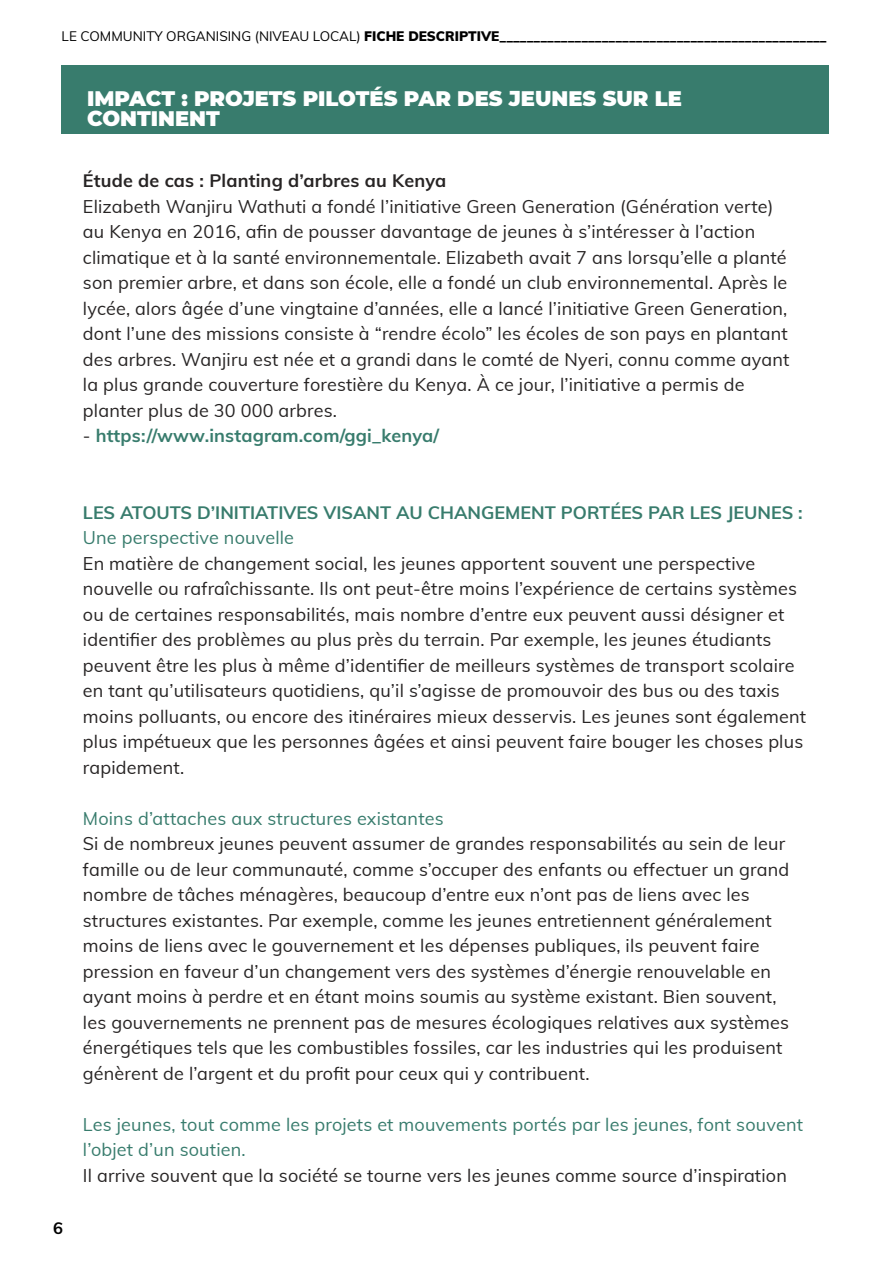
<style>
.page{position:relative;width:893px;height:1263px;background:#fff}
.page>*{position:absolute;margin:0;border:0;box-sizing:border-box;transform-origin:0 0}
.t1{font:900 21px/19.5px "Montserrat";color:#fff}
.t2{font:18px/25.5px "Muli";letter-spacing:.01em;color:#272424}
.t3{font:18px/25.5px "Muli";letter-spacing:.01em;color:#387c6d}
.t4{font:700 18px "Muli";color:#387c6d}
.t5{font:700 18px "Muli";letter-spacing:.01em;color:#272424}
.t6{font:700 16.5px "Muli";color:#000}
.t7{font:900 13.5px "Muli";color:#000}
.s1{font-weight:400}
.s2{font-weight:400;color:#272424}
</style>
<div class="page">
<div style="left:62px;top:66px;width:767px;height:68px;background:#387c6d"></div>
<p class="t7" style="left:62px;top:26px;width:767px"><span class="s1">LE COMMUNITY ORGANISING (NIVEAU LOCAL)</span> FICHE DESCRIPTIVE________________________________________________</p>
<p class="t1" style="left:87px;top:88px;width:596px">IMPACT : PROJETS PILOTÉS PAR DES JEUNES SUR LE<br>CONTINENT</p>
<p class="t5" style="left:83px;top:167px;width:365px">Étude de cas : Planting d’arbres au Kenya</p>
<p class="t2" style="left:83px;top:193px;width:708px">Elizabeth Wanjiru Wathuti a fondé l’initiative Green Generation (Génération verte) au Kenya en 2016, afin de pousser davantage de jeunes à s’intéresser à l’action climatique et à la santé environnementale. Elizabeth avait 7 ans lorsqu’elle a planté son premier arbre, et dans son école, elle a fondé un club environnemental. Après le lycée, alors âgée d’une vingtaine d’années, elle a lancé l’initiative Green Generation, dont l’une des missions consiste à “rendre écolo” les écoles de son pays en plantant des arbres. Wanjiru est née et a grandi dans le comté de Nyeri, connu comme ayant la plus grande couverture forestière du Kenya. À ce jour, l’initiative a permis de planter plus de 30 000 arbres.</p>
<p class="t4" style="left:83px;top:423px;width:358px"><span class="s2">-</span> https://www.instagram.com/ggi_kenya/</p>
<p class="t6" style="left:53px;top:1216px;width:11px">6</p>
<p class="t4" style="left:83px;top:499px;width:721px">LES ATOUTS D’INITIATIVES VISANT AU CHANGEMENT PORTÉES PAR LES JEUNES :</p>
<p class="t3" style="left:83px;top:524px;width:213px">Une perspective nouvelle</p>
<p class="t2" style="left:83px;top:550px;width:725px">En matière de changement social, les jeunes apportent souvent une perspective nouvelle ou rafraîchissante. Ils ont peut-être moins l’expérience de certains systèmes ou de certaines responsabilités, mais nombre d’entre eux peuvent aussi désigner et identifier des problèmes au plus près du terrain. Par exemple, les jeunes étudiants peuvent être les plus à même d’identifier de meilleurs systèmes de transport scolaire en tant qu’utilisateurs quotidiens, qu’il s’agisse de promouvoir des bus ou des taxis moins polluants, ou encore des itinéraires mieux desservis. Les jeunes sont également plus impétueux que les personnes âgées et ainsi peuvent faire bouger les choses plus rapidement.</p>
<p class="t3" style="left:83px;top:805px;width:362px">Moins d’attaches aux structures existantes</p>
<p class="t2" style="left:83px;top:830px;width:708px">Si de nombreux jeunes peuvent assumer de grandes responsabilités au sein de leur famille ou de leur communauté, comme s’occuper des enfants ou effectuer un grand nombre de tâches ménagères, beaucoup d’entre eux n’ont pas de liens avec les structures existantes. Par exemple, comme les jeunes entretiennent généralement moins de liens avec le gouvernement et les dépenses publiques, ils peuvent faire pression en faveur d’un changement vers des systèmes d’énergie renouvelable en ayant moins à perdre et en étant moins soumis au système existant. Bien souvent, les gouvernements ne prennent pas de mesures écologiques relatives aux systèmes énergétiques tels que les combustibles fossiles, car les industries qui les produisent génèrent de l’argent et du profit pour ceux qui y contribuent.</p>
<p class="t3" style="left:83px;top:1111px;width:722px">Les jeunes, tout comme les projets et mouvements portés par les jeunes, font souvent l’objet d’un soutien.</p>
<p class="t2" style="left:83px;top:1162px;width:705px">Il arrive souvent que la société se tourne vers les jeunes comme source d’inspiration</p>
</div>
